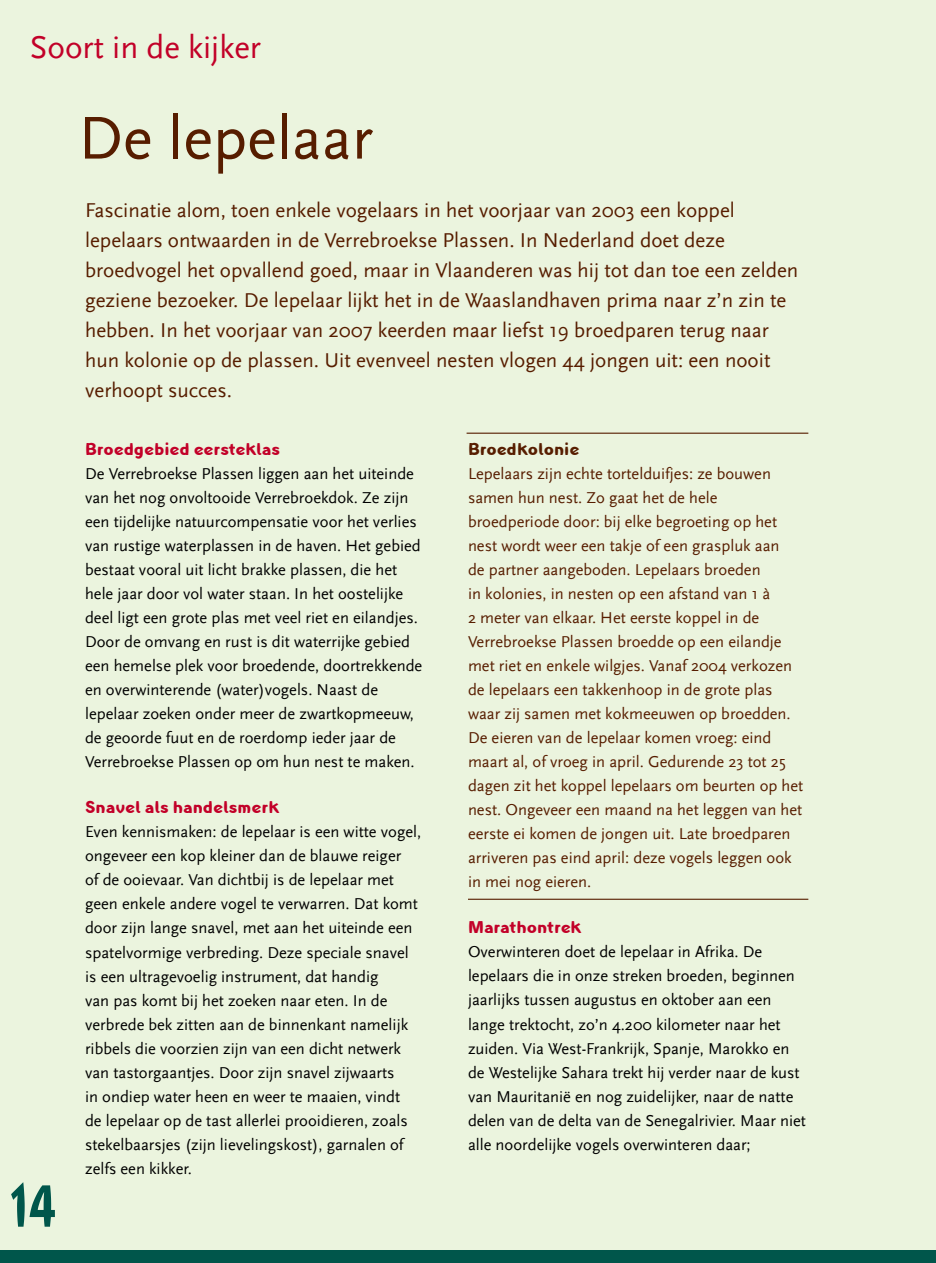
<style>
.page{position:relative;width:936px;height:1263px;background:#fff}
.page>*{position:absolute;margin:0;border:0;box-sizing:border-box;transform-origin:0 0}
.t1{font:700 67.5px "Linotype Inagur";color:#00564b;scale:.75 1}
.t2{font:63px "Scala Sans";color:#571d00}
.t3{font:33px "Scala Sans";color:#c20028}
.t4{font:21px/30px "Scala Sans";color:#571d00}
.t5{font:700 19.5px "Linotype Inagur";color:#c20028}
.t6{font:700 19.5px "Linotype Inagur";color:#571d00}
.t7{font:16.5px/24px "Scala Sans";color:#000}
.t8{font:16.5px/24px "Scala Sans";color:#571d00}
</style>
<div class="page">
<div style="left:0;top:0;width:935px;height:1263px;background:#ebf4de"></div>
<div style="left:0;top:1250px;width:935px;height:13px;background:#00564b"></div>
<hr style="left:468px;top:899px;width:340px;height:1px;background:#571d00">
<hr style="left:466px;top:433px;width:342px;height:1px;background:#571d00">
<p class="t3" style="left:30px;top:30px;width:233px">Soort in de kijker</p>
<p class="t2" style="left:78px;top:104px;width:296px">De lepelaar</p>
<p class="t4" style="left:85px;top:195px;width:714px">Fascinatie alom, toen enkele vogelaars in het voorjaar van 2003 een koppel lepelaars ontwaarden in de Verrebroekse Plassen. In Nederland doet deze broedvogel het opvallend goed, maar in Vlaanderen was hij tot dan toe een zelden geziene bezoeker. De lepelaar lijkt het in de Waaslandhaven prima naar z’n zin te hebben. In het voorjaar van 2007 keerden maar liefst 19 broedparen terug naar hun kolonie op de plassen. Uit evenveel nesten vlogen 44 jongen uit: een nooit verhoopt succes.</p>
<p class="t1" style="left:11px;top:1166px;width:63px">14</p>
<p class="t5" style="left:85px;top:437px;width:197px">Broedgebied eersteklas</p>
<p class="t7" style="left:85px;top:462px;width:339px">De Verrebroekse Plassen liggen aan het uiteinde van het nog onvoltooide Verrebroekdok. Ze zijn een tijdelijke natuurcompensatie voor het verlies van rustige waterplassen in de haven. Het gebied bestaat vooral uit licht brakke plassen, die het hele jaar door vol water staan. In het oostelijke deel ligt een grote plas met veel riet en eilandjes.<br>Door de omvang en rust is dit waterrijke gebied een hemelse plek voor broedende, doortrekkende en overwinterende (water)vogels. Naast de lepelaar zoeken onder meer de zwartkopmeeuw, de geoorde fuut en de roerdomp ieder jaar de Verrebroekse Plassen op om hun nest te maken.</p>
<p class="t5" style="left:85px;top:796px;width:196px">Snavel als handelsmerk</p>
<p class="t7" style="left:85px;top:820px;width:337px">Even kennismaken: de lepelaar is een witte vogel, ongeveer een kop kleiner dan de blauwe reiger<br>of de ooievaar. Van dichtbij is de lepelaar met geen enkele andere vogel te verwarren. Dat komt door zijn lange snavel, met aan het uiteinde een spatelvormige verbreding. Deze speciale snavel is een ultragevoelig instrument, dat handig<br>van pas komt bij het zoeken naar eten. In de verbrede bek zitten aan de binnenkant namelijk ribbels die voorzien zijn van een dicht netwerk van tastorgaantjes. Door zijn snavel zijwaarts<br>in ondiep water heen en weer te maaien, vindt<br>de lepelaar op de tast allerlei prooidieren, zoals stekelbaarsjes (zijn lievelingskost), garnalen of zelfs een kikker.</p>
<p class="t6" style="left:468px;top:437px;width:113px">Broedkolonie</p>
<p class="t8" style="left:468px;top:462px;width:337px">Lepelaars zijn echte tortelduifjes: ze bouwen samen hun nest. Zo gaat het de hele broedperiode door: bij elke begroeting op het nest wordt weer een takje of een graspluk aan<br>de partner aangeboden. Lepelaars broeden<br>in kolonies, in nesten op een afstand van 1 à<br>2 meter van elkaar. Het eerste koppel in de Verrebroekse Plassen broedde op een eilandje met riet en enkele wilgjes. Vanaf 2004 verkozen de lepelaars een takkenhoop in de grote plas waar zij samen met kokmeeuwen op broedden.<br>De eieren van de lepelaar komen vroeg: eind maart al, of vroeg in april. Gedurende 23 tot 25 dagen zit het koppel lepelaars om beurten op het nest. Ongeveer een maand na het leggen van het eerste ei komen de jongen uit. Late broedparen arriveren pas eind april: deze vogels leggen ook in mei nog eieren.</p>
<p class="t5" style="left:468px;top:916px;width:115px">Marathontrek</p>
<p class="t7" style="left:468px;top:940px;width:339px">Overwinteren doet de lepelaar in Afrika. De lepelaars die in onze streken broeden, beginnen jaarlijks tussen augustus en oktober aan een lange trektocht, zo’n 4.200 kilometer naar het zuiden. Via West-Frankrijk, Spanje, Marokko en de Westelijke Sahara trekt hij verder naar de kust van Mauritanië en nog zuidelijker, naar de natte delen van de delta van de Senegalrivier. Maar niet alle noordelijke vogels overwinteren daar;</p>
</div>
